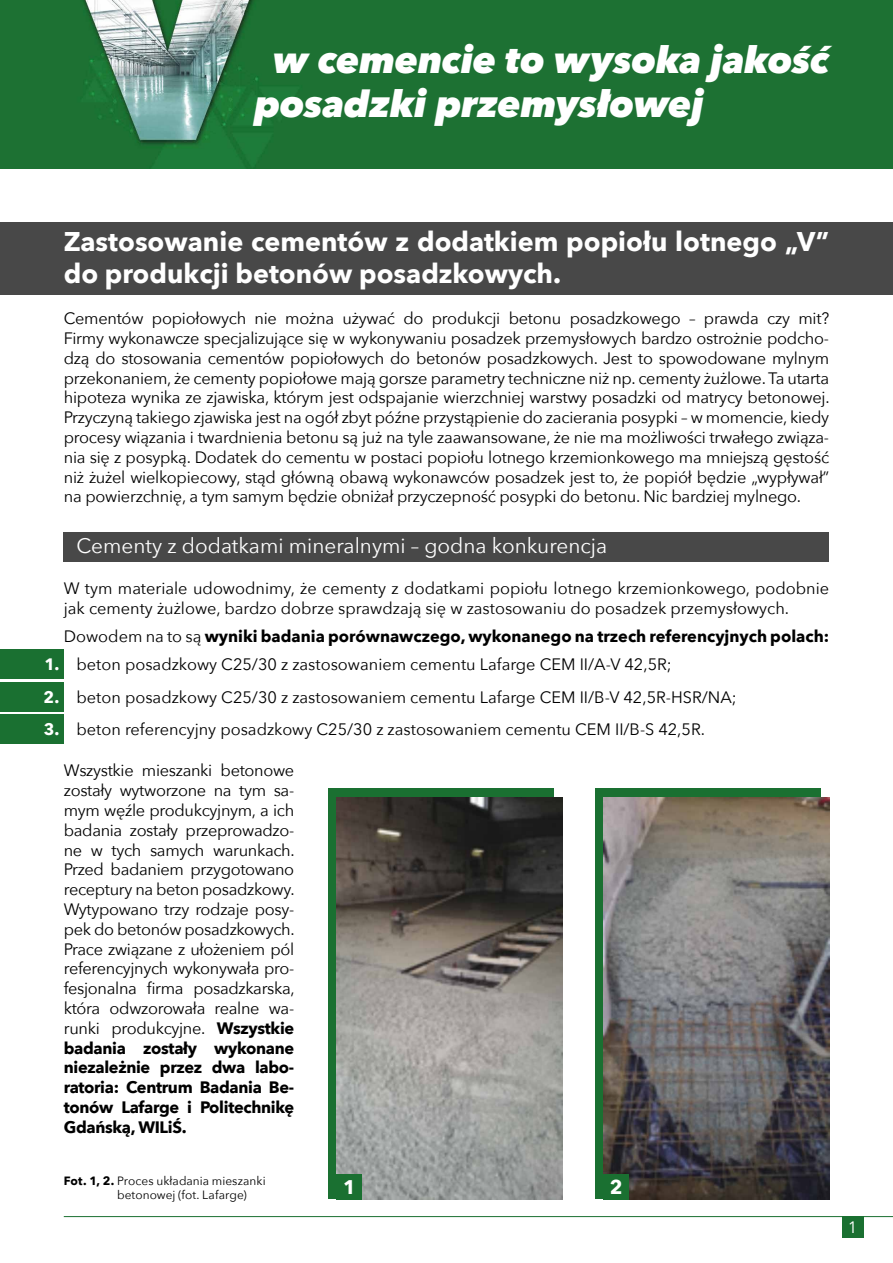
<style>
.page{position:relative;width:893px;height:1263px;background:#fff}
.page>*{position:absolute;margin:0;border:0;box-sizing:border-box;transform-origin:0 0}
.t1{font:italic 800 37.05px/44.4px "Avenir Next";letter-spacing:-.005em;color:#fff}
.t2{font:700 27px/32.4px "Avenir Next";color:#fff}
.t3{font:21px "Avenir Next";color:#fff}
.t4{font:700 19.65px "Avenir Next";color:#fff}
.t5{font:16.5px/19.8px "Avenir Next";color:#000;text-align:justify}
.t6{font:700 16.5px "Avenir Next";color:#000}
.t7{font:700 16.5px "Avenir Next";color:#fff}
.t8{font:16.5px "Avenir Next";color:#fff}
.t9{font:12px/14.4px "Avenir Next";letter-spacing:.005em;color:#000}
.s1{font-weight:400}
.s2{font-weight:700}
</style>
<div class="page">
<img style="left:0;top:0;width:893px;height:168px">
<hr style="left:64px;top:1216px;width:829px;height:1px;background:#1a7031">
<div style="left:842px;top:1216px;width:21px;height:22px;background:#1a7031"></div>
<div style="left:0;top:222px;width:893px;height:73px;background:#484848"></div>
<div style="left:64px;top:532px;width:765px;height:30px;background:#484848"></div>
<div style="left:0;top:649px;width:64px;height:30px;background:#1a7031"></div>
<div style="left:0;top:682px;width:64px;height:29px;background:#1a7031"></div>
<div style="left:0;top:714px;width:64px;height:30px;background:#1a7031"></div>
<div style="left:328px;top:788px;width:226px;height:411px;background:#1a7031"></div>
<img style="left:337px;top:797px;width:225px;height:402px">
<div style="left:337px;top:1174px;width:25px;height:25px;background:#1a7031"></div>
<div style="left:595px;top:788px;width:226px;height:411px;background:#1a7031"></div>
<img style="left:603px;top:797px;width:226px;height:402px">
<div style="left:603px;top:1174px;width:26px;height:25px;background:#1a7031"></div>
<h1 class="t1" style="left:255px;top:37px;width:576px;text-indent:18px">w cemencie to wysoka jakość posadzki przemysłowej</h1>
<p class="t2" style="left:64px;top:225px;width:767px">Zastosowanie cementów z dodatkiem popiołu lotnego „V” do produkcji betonów posadzkowych.</p>
<p class="t5" style="left:64px;top:308px;width:767px">Cementów popiołowych nie można używać do produkcji betonu posadzkowego – prawda czy mit?<br>Firmy wykonawcze specjalizujące się w wykonywaniu posadzek przemysłowych bardzo ostrożnie podcho&shy;dzą do stosowania cementów popiołowych do betonów posadzkowych. Jest to spowodowane mylnym przekonaniem, że cementy popiołowe mają gorsze parametry techniczne niż np. cementy żużlowe. Ta utarta hipoteza wynika ze zjawiska, którym jest odspajanie wierzchniej warstwy posadzki od matrycy betonowej.<br>Przyczyną takiego zjawiska jest na ogół zbyt późne przystąpienie do zacierania posypki – w momencie, kiedy procesy wiązania i twardnienia betonu są już na tyle zaawansowane, że nie ma możliwości trwałego związa&shy;nia się z posypką. Dodatek do cementu w postaci popiołu lotnego krzemionkowego ma mniejszą gęstość niż żużel wielkopiecowy, stąd główną obawą wykonawców posadzek jest to, że popiół będzie „wypływał” na powierzchnię, a tym samym będzie obniżał przyczepność posypki do betonu. Nic bardziej mylnego.</p>
<p class="t3" style="left:77px;top:528px;width:532px">Cementy z dodatkami mineralnymi – godna konkurencja</p>
<p class="t5" style="left:64px;top:577px;width:767px">W tym materiale udowodnimy, że cementy z dodatkami popiołu lotnego krzemionkowego, podobnie jak cementy żużlowe, bardzo dobrze sprawdzają się w zastosowaniu do posadzek przemysłowych.</p>
<p class="t6" style="left:64px;top:622px;width:767px"><span class="s1">Dowodem na to są</span> wyniki badania porównawczego, wykonanego na trzech referencyjnych polach:</p>
<p class="t5" style="left:77px;top:654px;width:597px">beton posadzkowy C25/30 z zastosowaniem cementu Lafarge CEM II/A-V 42,5R;</p>
<p class="t5" style="left:77px;top:686px;width:662px">beton posadzkowy C25/30 z zastosowaniem cementu Lafarge CEM II/B-V 42,5R-HSR/NA;</p>
<p class="t5" style="left:77px;top:719px;width:630px">beton referencyjny posadzkowy C25/30 z zastosowaniem cementu CEM II/B-S 42,5R.</p>
<p class="t5" style="left:64px;top:760px;width:232px">Wszystkie mieszanki betonowe zostały wytworzone na tym sa&shy;mym węźle produkcyjnym, a ich badania zostały przeprowadzo&shy;ne w tych samych warunkach.<br>Przed badaniem przygotowano receptury na beton posadzkowy.<br>Wytypowano trzy rodzaje posy&shy;pek do betonów posadzkowych.<br>Prace związane z ułożeniem pól referencyjnych wykonywała pro&shy;fesjonalna firma posadzkarska, która odwzorowała realne wa&shy;runki produkcyjne. <span class="s2">Wszystkie badania zostały wykonane niezależnie przez dwa labo&shy;ratoria: Centrum Badania Be&shy;tonów Lafarge i Politechnikę Gdańską, WILiŚ.</span></p>
<p class="t9" style="left:117px;top:1173px;width:150px;text-indent:-53px"><span class="s2">Fot. 1, 2.</span> Proces układania mieszanki betonowej (fot. Lafarge)</p>
<p class="t4" style="left:343px;top:1169px;width:14px">1</p>
<p class="t4" style="left:610px;top:1169px;width:14px">2</p>
<p class="t7" style="left:45px;top:650px;width:16px">1.</p>
<p class="t7" style="left:44px;top:683px;width:17px">2.</p>
<p class="t7" style="left:44px;top:715px;width:17px">3.</p>
<p class="t8" style="left:848px;top:1213px;width:11px">1</p>
</div>
